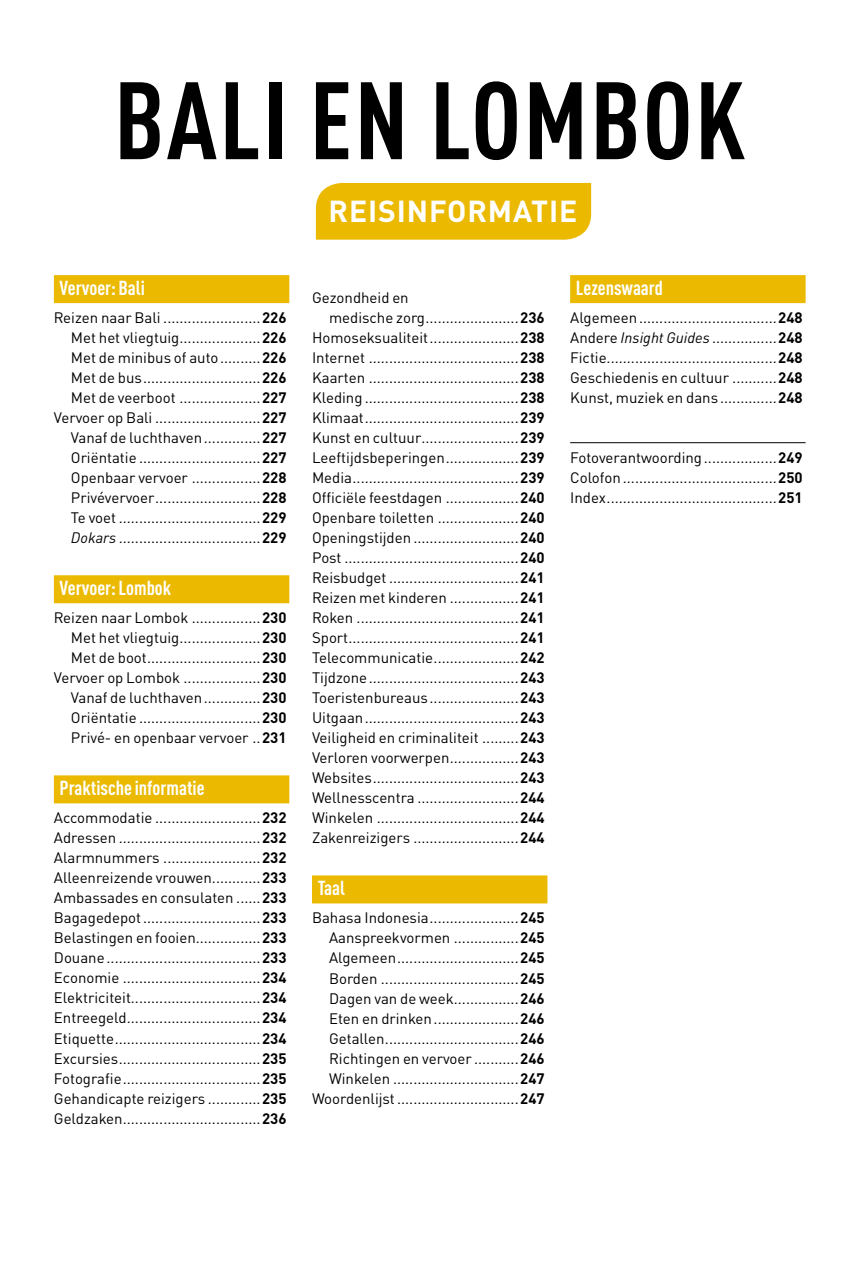
<style>
.page{position:relative;width:851px;height:1265px;background:#fff}
.page>*{position:absolute;margin:0;border:0;box-sizing:border-box;transform-origin:0 0}
.t1{font:700 condensed 108px "DIN Pro";letter-spacing:.02em;color:#000}
.t2{font:700 30px "DIN Pro";letter-spacing:.03em;color:#fff}
.t3{font:700 condensed 20px "DIN Pro";color:#fff}
.t4{font:15px/20px "DIN Pro";color:#000;text-align:right}
.s1{font-weight:700}
.s2{font-style:italic}
</style>
<div class="page">
<div style="left:54px;top:275px;width:235px;height:28px;background:#eab900"></div>
<div style="left:54px;top:575px;width:235px;height:28px;background:#eab900"></div>
<div style="left:54px;top:775px;width:235px;height:28px;background:#eab900"></div>
<div style="left:312px;top:875px;width:235px;height:28px;background:#eab900"></div>
<div style="left:570px;top:275px;width:235px;height:28px;background:#eab900"></div>
<hr style="left:570px;top:442px;width:235px;height:1px;background:#000">
<div style="left:316px;top:183px;width:275px;height:57px;background:#eab900"></div>
<h1 class="t1" style="left:114px;top:39px;width:633px">BALI EN LOMBOK</h1>
<h3 class="t3" style="left:60px;top:273px;width:87px">Vervoer: Bali</h3>
<p class="t4" style="left:54px;top:306px;width:234px">Reizen naar Bali ........................<span class="s1">226<br></span>Met het vliegtuig....................<span class="s1">226<br></span>Met de minibus of auto..........<span class="s1">226<br></span>Met de bus.............................<span class="s1">226<br></span>Met de veerboot ....................<span class="s1">227<br></span>Vervoer op Bali ..........................<span class="s1">227<br></span>Vanaf de luchthaven..............<span class="s1">227<br></span>Oriëntatie ..............................<span class="s1">227<br></span>Openbaar vervoer .................<span class="s1">228<br></span>Privévervoer..........................<span class="s1">228<br></span>Te voet ...................................<span class="s1">229<br></span><span class="s2">Dokars</span> ...................................<span class="s1">229</span></p>
<h3 class="t3" style="left:60px;top:573px;width:113px">Vervoer: Lombok</h3>
<p class="t4" style="left:54px;top:606px;width:234px">Reizen naar Lombok .................<span class="s1">230<br></span>Met het vliegtuig....................<span class="s1">230<br></span>Met de boot............................<span class="s1">230<br></span>Vervoer op Lombok ...................<span class="s1">230<br></span>Vanaf de luchthaven..............<span class="s1">230<br></span>Oriëntatie ..............................<span class="s1">230<br></span>Privé- en openbaar vervoer ..<span class="s1">231</span></p>
<h3 class="t3" style="left:60px;top:773px;width:146px">Praktische informatie</h3>
<p class="t4" style="left:54px;top:806px;width:234px;text-align:justify">Accommodatie ..........................<span class="s1">232<br></span>Adressen ...................................<span class="s1">232<br></span>Alarmnummers ........................<span class="s1">232<br></span>Alleenreizende vrouwen............<span class="s1">233<br></span>Ambassades en consulaten ......<span class="s1">233<br></span>Bagagedepot.............................<span class="s1">233<br></span>Belastingen en fooien................<span class="s1">233<br></span>Douane......................................<span class="s1">233<br></span>Economie ..................................<span class="s1">234<br></span>Elektriciteit................................<span class="s1">234<br></span>Entreegeld.................................<span class="s1">234<br></span>Etiquette....................................<span class="s1">234<br></span>Excursies...................................<span class="s1">235<br></span>Fotografie..................................<span class="s1">235<br></span>Gehandicapte reizigers .............<span class="s1">235<br></span>Geldzaken..................................<span class="s1">236</span></p>
<h2 class="t2" style="left:328px;top:186px;width:250px">REISINFORMATIE</h2>
<p class="t4" style="left:312px;top:286px;width:98px">Gezondheid en</p>
<p class="t4" style="left:329px;top:306px;width:217px">medische zorg.......................<span class="s1">236</span></p>
<p class="t4" style="left:312px;top:326px;width:234px">Homoseksualiteit......................<span class="s1">238</span></p>
<p class="t4" style="left:312px;top:346px;width:234px">Internet .....................................<span class="s1">238</span></p>
<p class="t4" style="left:312px;top:366px;width:234px">Kaarten .....................................<span class="s1">238</span></p>
<p class="t4" style="left:312px;top:386px;width:234px">Kleding ......................................<span class="s1">238</span></p>
<p class="t4" style="left:312px;top:406px;width:234px">Klimaat......................................<span class="s1">239</span></p>
<p class="t4" style="left:312px;top:426px;width:234px">Kunst en cultuur........................<span class="s1">239</span></p>
<p class="t4" style="left:312px;top:446px;width:234px">Leeftijdsbeperingen..................<span class="s1">239</span></p>
<p class="t4" style="left:312px;top:466px;width:234px">Media.........................................<span class="s1">239</span></p>
<p class="t4" style="left:312px;top:486px;width:234px">Officiële feestdagen ..................<span class="s1">240</span></p>
<p class="t4" style="left:312px;top:506px;width:234px">Openbare toiletten ....................<span class="s1">240</span></p>
<p class="t4" style="left:312px;top:526px;width:234px">Openingstijden ..........................<span class="s1">240</span></p>
<p class="t4" style="left:312px;top:546px;width:234px">Post ...........................................<span class="s1">240</span></p>
<p class="t4" style="left:312px;top:566px;width:234px">Reisbudget ................................<span class="s1">241</span></p>
<p class="t4" style="left:312px;top:586px;width:234px">Reizen met kinderen .................<span class="s1">241</span></p>
<p class="t4" style="left:312px;top:606px;width:234px">Roken ........................................<span class="s1">241</span></p>
<p class="t4" style="left:312px;top:626px;width:234px">Sport..........................................<span class="s1">241</span></p>
<p class="t4" style="left:312px;top:646px;width:234px">Telecommunicatie.....................<span class="s1">242</span></p>
<p class="t4" style="left:312px;top:666px;width:234px">Tijdzone.....................................<span class="s1">243</span></p>
<p class="t4" style="left:312px;top:686px;width:234px">Toeristenbureaus......................<span class="s1">243</span></p>
<p class="t4" style="left:312px;top:706px;width:234px">Uitgaan......................................<span class="s1">243</span></p>
<p class="t4" style="left:312px;top:726px;width:234px">Veiligheid en criminaliteit .........<span class="s1">243</span></p>
<p class="t4" style="left:312px;top:746px;width:234px">Verloren voorwerpen.................<span class="s1">243</span></p>
<p class="t4" style="left:312px;top:766px;width:234px">Websites....................................<span class="s1">243</span></p>
<p class="t4" style="left:312px;top:786px;width:234px">Wellnesscentra .........................<span class="s1">244</span></p>
<p class="t4" style="left:312px;top:806px;width:234px">Winkelen ...................................<span class="s1">244</span></p>
<p class="t4" style="left:312px;top:826px;width:234px">Zakenreizigers ..........................<span class="s1">244</span></p>
<h3 class="t3" style="left:317px;top:873px;width:29px">Taal</h3>
<p class="t4" style="left:312px;top:906px;width:234px">Bahasa Indonesia......................<span class="s1">245<br></span>Aanspreekvormen ................<span class="s1">245<br></span>Algemeen..............................<span class="s1">245<br></span>Borden ..................................<span class="s1">245<br></span>Dagen van de week................<span class="s1">246<br></span>Eten en drinken.....................<span class="s1">246<br></span>Getallen.................................<span class="s1">246<br></span>Richtingen en vervoer ...........<span class="s1">246<br></span>Winkelen ...............................<span class="s1">247<br></span>Woordenlijst..............................<span class="s1">247</span></p>
<h3 class="t3" style="left:575px;top:273px;width:89px">Lezenswaard</h3>
<p class="t4" style="left:570px;top:306px;width:234px;text-align:justify">Algemeen..................................<span class="s1">248<br></span>Andere <span class="s2">Insight Guides</span> ................<span class="s1">248<br></span>Fictie..........................................<span class="s1">248<br></span>Geschiedenis en cultuur ...........<span class="s1">248<br></span>Kunst, muziek en dans ..............<span class="s1">248</span></p>
<p class="t4" style="left:570px;top:446px;width:234px;text-align:justify">Fotoverantwoording..................<span class="s1">249<br></span>Colofon......................................<span class="s1">250<br></span>Index..........................................<span class="s1">251</span></p>
</div>
